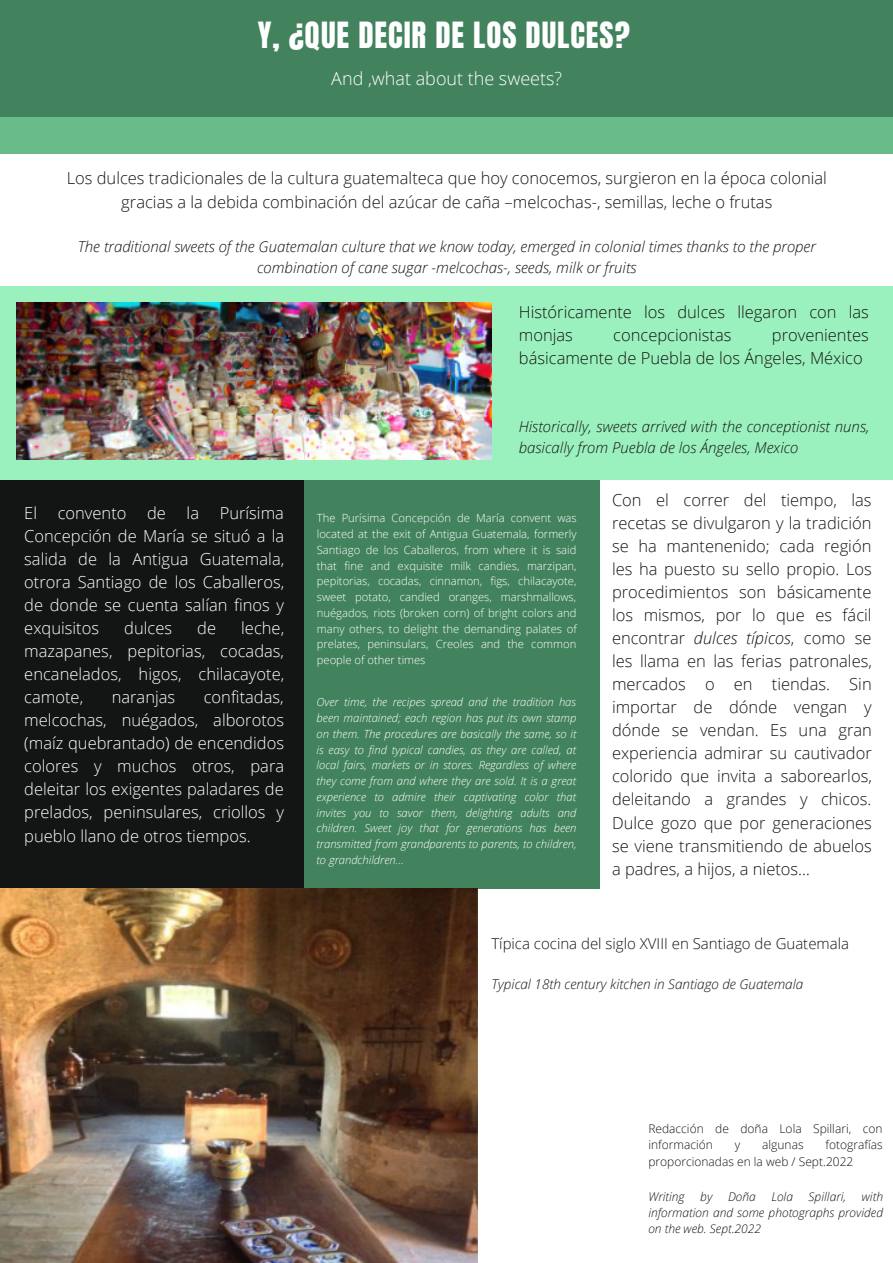
<style>
.page{position:relative;width:893px;height:1263px;background:#fff}
.page>*{position:absolute;margin:0;border:0;box-sizing:border-box;transform-origin:0 0}
.t1{font:30.75px "Anton";letter-spacing:.03em;color:#fff}
.t2{font:300 18px "Open Sans";color:#fff}
.t3{font:300 16.5px/23.1px "Open Sans";color:#131414}
.t4{font:300 16.5px/23.1px "Open Sans";color:#fff;text-align:justify}
.t5{font:italic 300 15px/20.9px "Open Sans";color:#131414;text-align:center}
.t6{font:300 15px "Open Sans";color:#131414}
.t7{font:italic 300 13.5px "Open Sans";color:#131414}
.t8{font:300 12px/16.4px "Open Sans";color:#131414}
.t9{font:italic 300 12px/16.4px "Open Sans";color:#131414;text-align:justify}
.t10{font:italic 300 11.25px/15.8px "Open Sans";color:#fff;text-align:justify}
.t11{font:300 11.25px/15.8px "Open Sans";color:#fff;text-align:justify}
.s1{font-style:italic}
</style>
<div class="page">
<div style="left:0;top:0;width:893px;height:118px;background:#42825d"></div>
<div style="left:0;top:118px;width:893px;height:36px;background:#6abb8a"></div>
<div style="left:293px;top:474px;width:306px;height:415px;background:#42825d"></div>
<div style="left:0;top:474px;width:304px;height:415px;background:#131414"></div>
<div style="left:0;top:286px;width:893px;height:193px;background:#9bf1bd"></div>
<img style="left:16px;top:302px;width:475px;height:157px">
<img style="left:0;top:889px;width:477px;height:374px">
<h1 class="t1" style="left:258px;top:13px;width:373px">Y, ¿QUE DECIR DE LOS DULCES?</h1>
<p class="t2" style="left:331px;top:66px;width:232px">And ,what about the sweets?</p>
<p class="t3" style="left:67px;top:166px;width:762px;text-align:center">Los dulces tradicionales de la cultura guatemalteca que hoy conocemos, surgieron en la época colonial gracias a la debida combinación del azúcar de caña –melcochas-, semillas, leche o frutas</p>
<p class="t5" style="left:78px;top:236px;width:739px">The traditional sweets of the Guatemalan culture that we know today, emerged in colonial times thanks to the proper combination of cane sugar -melcochas-, seeds, milk or fruits</p>
<p class="t3" style="left:519px;top:300px;width:351px">Históricamente los dulces llegaron con las monjas</p>
<p class="t3" style="left:519px;top:323px;width:351px;text-indent:253px">provenientes básicamente de Puebla de los Ángeles, México</p>
<p class="t3" style="left:613px;top:323px;width:120px">concepcionistas</p>
<p class="t4" style="left:24px;top:501px;width:261px">El convento de la Purísima Concepción de María se situó a la salida de la Antigua Guatemala, otrora Santiago de los Caballeros, de donde se cuenta salían finos y exquisitos</p>
<p class="t4" style="left:24px;top:616px;width:261px;text-indent:217px">leche, mazapanes, pepitorias, cocadas, encanelados, higos, chilacayote, camote,</p>
<p class="t4" style="left:124px;top:616px;width:49px">dulces</p>
<p class="t4" style="left:197px;top:616px;width:20px">de</p>
<p class="t4" style="left:24px;top:685px;width:261px;text-indent:179px">confitadas, melcochas, nuégados, alborotos (maíz quebrantado) de encendidos colores y muchos otros, para deleitar los exigentes paladares de prelados, peninsulares, criollos y pueblo llano de otros tiempos.</p>
<p class="t4" style="left:112px;top:685px;width:65px">naranjas</p>
<p class="t5" style="left:519px;top:416px;width:352px;text-align:left">Historically, sweets arrived with the conceptionist nuns, basically from Puebla de los Ángeles, Mexico</p>
<p class="t11" style="left:317px;top:510px;width:261px">The Purísima Concepción de María convent was located at the exit of Antigua Guatemala, formerly Santiago de los Caballeros, from where it is said that fine and exquisite milk candies, marzipan, pepitorias, cocadas, cinnamon, figs, chilacayote, sweet potato, candied oranges, marshmallows, nuégados, riots (broken corn) of bright colors and many others, to delight the demanding palates of prelates, peninsulars, Creoles and the common people of other times</p>
<p class="t10" style="left:316px;top:694px;width:261px">Over time, the recipes spread and the tradition has been maintained; each region has put its own stamp on them. The procedures are basically the same, so it is easy to find typical candies, as they are called, at local fairs, markets or in stores. Regardless of where they come from and where they are sold. It is a great experience to admire their captivating color that invites you to savor them, delighting adults and children. Sweet joy that for generations has been transmitted from grandparents to parents, to children, to grandchildren...</p>
<p class="t3" style="left:612px;top:488px;width:261px;text-align:justify">Con el correr del tiempo, las recetas se divulgaron y la tradición se ha mantenenido; cada región les ha puesto su sello propio. Los procedimientos son básicamente los mismos, por lo que es fácil encontrar <span class="s1">dulces típicos</span>, como se les llama en las ferias patronales, mercados o en tiendas. Sin importar de dónde vengan y dónde se vendan. Es una gran experiencia admirar su cautivador colorido que invita a saborearlos, deleitando a grandes y chicos.<br>Dulce gozo que por generaciones se viene transmitiendo de abuelos a padres, a hijos, a nietos…</p>
<p class="t6" style="left:491px;top:932px;width:359px">Típica cocina del siglo XVIII en Santiago de Guatemala</p>
<p class="t7" style="left:491px;top:975px;width:313px">Typical 18th century kitchen in Santiago de Guatemala</p>
<p class="t8" style="left:648px;top:1120px;width:236px">Redacción de doña Lola Spillari, con información</p>
<p class="t8" style="left:648px;top:1136px;width:236px;text-indent:177px">fotografías proporcionadas en la web / Sept.2022</p>
<p class="t9" style="left:648px;top:1188px;width:38px">Writing</p>
<p class="t9" style="left:700px;top:1188px;width:14px">by</p>
<p class="t9" style="left:728px;top:1188px;width:29px">Doña</p>
<p class="t9" style="left:771px;top:1188px;width:23px">Lola</p>
<p class="t9" style="left:808px;top:1188px;width:39px">Spillari,</p>
<p class="t8" style="left:735px;top:1136px;width:7px">y</p>
<p class="t8" style="left:762px;top:1136px;width:43px">algunas</p>
<p class="t9" style="left:648px;top:1188px;width:236px;text-indent:213px">with information and some photographs provided on the web. Sept.2022</p>
</div>
